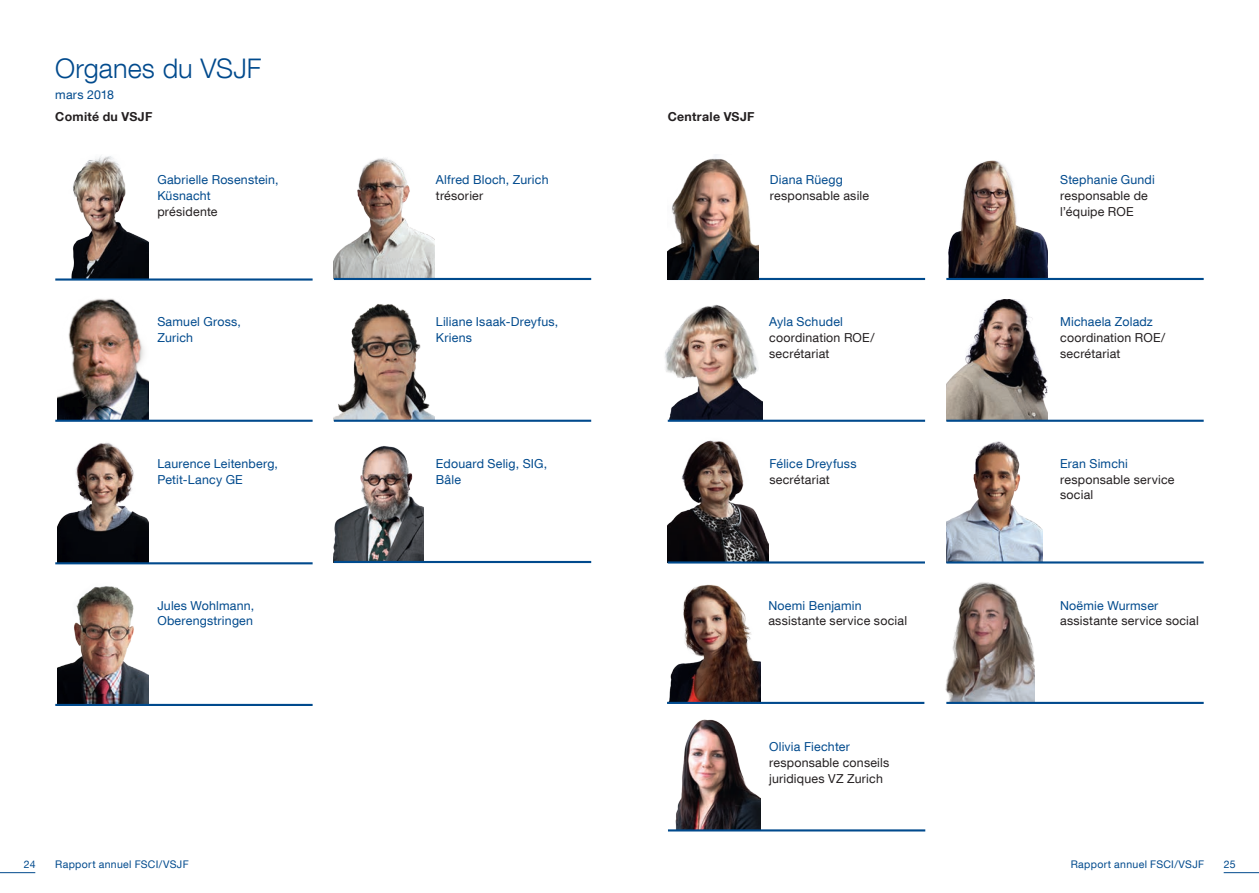
<style>
.page{position:relative;width:1259px;height:893px;background:#fff}
.page>*{position:absolute;margin:0;border:0;box-sizing:border-box;transform-origin:0 0}
.t1{font:300 27px "Helvetica Neue LT Com";letter-spacing:.005em;color:#004a8d}
.t2{font:12.3px/15.8px "Helvetica Neue LT Com";letter-spacing:.015em;color:#004a8d}
.t3{font:12.3px/15.8px "Helvetica Neue LT Com";letter-spacing:.015em;color:#231f20}
.t4{font:700 12.3px "Helvetica Neue LT Com";letter-spacing:.025em;color:#231f20}
.t5{font:10.5px "Helvetica Neue LT Com";letter-spacing:.03em;color:#004a8d}
</style>
<div class="page">
<img style="left:946px;top:441px;width:96px;height:120px">
<img style="left:334px;top:304px;width:101px;height:116px">
<img style="left:667px;top:584px;width:93px;height:118px">
<img style="left:57px;top:298px;width:91px;height:122px">
<img style="left:334px;top:446px;width:89px;height:115px">
<img style="left:57px;top:443px;width:91px;height:119px">
<img style="left:57px;top:586px;width:91px;height:118px">
<img style="left:71px;top:156px;width:77px;height:122px">
<img style="left:334px;top:158px;width:101px;height:120px">
<hr style="left:55px;top:278px;width:258px;height:3px;background:#004a8d">
<img style="left:665px;top:304px;width:97px;height:116px">
<hr style="left:668px;top:420px;width:257px;height:2px;background:#004a8d">
<hr style="left:55px;top:420px;width:258px;height:2px;background:#004a8d">
<hr style="left:55px;top:562px;width:258px;height:2px;background:#004a8d">
<hr style="left:55px;top:704px;width:258px;height:2px;background:#004a8d">
<hr style="left:334px;top:278px;width:257px;height:2px;background:#004a8d">
<img style="left:946px;top:160px;width:101px;height:118px">
<hr style="left:334px;top:420px;width:257px;height:2px;background:#004a8d">
<hr style="left:334px;top:561px;width:257px;height:2px;background:#004a8d">
<img style="left:945px;top:582px;width:89px;height:120px">
<img style="left:675px;top:719px;width:86px;height:110px">
<hr style="left:946px;top:702px;width:257px;height:2px;background:#004a8d">
<hr style="left:668px;top:829px;width:257px;height:2px;background:#004a8d">
<img style="left:668px;top:440px;width:100px;height:121px">
<hr style="left:668px;top:278px;width:257px;height:2px;background:#004a8d">
<hr style="left:667px;top:702px;width:257px;height:2px;background:#004a8d">
<img style="left:668px;top:155px;width:90px;height:124px">
<hr style="left:946px;top:278px;width:257px;height:2px;background:#004a8d">
<hr style="left:946px;top:561px;width:257px;height:3px;background:#004a8d">
<img style="left:946px;top:300px;width:102px;height:120px">
<hr style="left:667px;top:561px;width:258px;height:3px;background:#004a8d">
<hr style="left:946px;top:420px;width:257px;height:2px;background:#004a8d">
<hr style="left:1223px;top:872px;width:36px;height:1px;background:#004a8d">
<hr style="left:0;top:872px;width:35px;height:1px;background:#004a8d">
<h1 class="t1" style="left:55px;top:51px;width:208px">Organes du VSJF</h1>
<p class="t2" style="left:55px;top:87px;width:60px">mars 2018</p>
<p class="t4" style="left:55px;top:109px;width:99px">Comité du VSJF</p>
<p class="t4" style="left:668px;top:109px;width:88px">Centrale VSJF</p>
<p class="t2" style="left:157px;top:172px;width:123px">Gabrielle Rosenstein,<br>Küsnacht</p>
<p class="t3" style="left:157px;top:203px;width:62px">présidente</p>
<p class="t2" style="left:436px;top:172px;width:114px">Alfred Bloch, Zurich</p>
<p class="t3" style="left:436px;top:188px;width:49px">trésorier</p>
<p class="t2" style="left:770px;top:172px;width:75px">Diana Rüegg</p>
<p class="t3" style="left:770px;top:188px;width:101px">responsable asile</p>
<p class="t2" style="left:157px;top:313px;width:85px">Samuel Gross,<br>Zurich</p>
<p class="t2" style="left:436px;top:314px;width:124px">Liliane Isaak-Dreyfus,<br>Kriens</p>
<p class="t2" style="left:769px;top:314px;width:75px">Ayla Schudel</p>
<p class="t3" style="left:769px;top:329px;width:107px">coordination ROE/ secrétariat</p>
<p class="t2" style="left:157px;top:455px;width:122px">Laurence Leitenberg,<br>Petit-Lancy GE</p>
<p class="t2" style="left:436px;top:455px;width:113px">Edouard Selig, SIG,<br>Bâle</p>
<p class="t2" style="left:769px;top:455px;width:89px">Félice Dreyfuss</p>
<p class="t3" style="left:769px;top:471px;width:62px">secrétariat</p>
<p class="t2" style="left:157px;top:597px;width:98px">Jules Wohlmann,<br>Oberengstringen</p>
<p class="t2" style="left:768px;top:597px;width:95px">Noemi Benjamin</p>
<p class="t3" style="left:768px;top:613px;width:140px">assistante service social</p>
<p class="t2" style="left:769px;top:739px;width:82px">Olivia Fiechter</p>
<p class="t3" style="left:769px;top:755px;width:122px">responsable conseils juridiques VZ Zurich</p>
<p class="t2" style="left:1060px;top:172px;width:96px">Stephanie Gundi</p>
<p class="t3" style="left:1060px;top:188px;width:89px">responsable de l’équipe ROE</p>
<p class="t2" style="left:1060px;top:313px;width:94px">Michaela Zoladz</p>
<p class="t3" style="left:1060px;top:329px;width:107px">coordination ROE/ secrétariat</p>
<p class="t2" style="left:1060px;top:455px;width:69px">Eran Simchi</p>
<p class="t3" style="left:1060px;top:471px;width:116px">responsable service social</p>
<p class="t2" style="left:1060px;top:597px;width:100px">Noëmie Wurmser</p>
<p class="t3" style="left:1060px;top:613px;width:140px">assistante service social</p>
<p class="t5" style="left:24px;top:858px;width:13px">24</p>
<p class="t5" style="left:55px;top:858px;width:135px">Rapport annuel FSCI/VSJF</p>
<p class="t5" style="left:1070px;top:858px;width:135px">Rapport annuel FSCI/VSJF</p>
<p class="t5" style="left:1224px;top:858px;width:13px">25</p>
</div>
